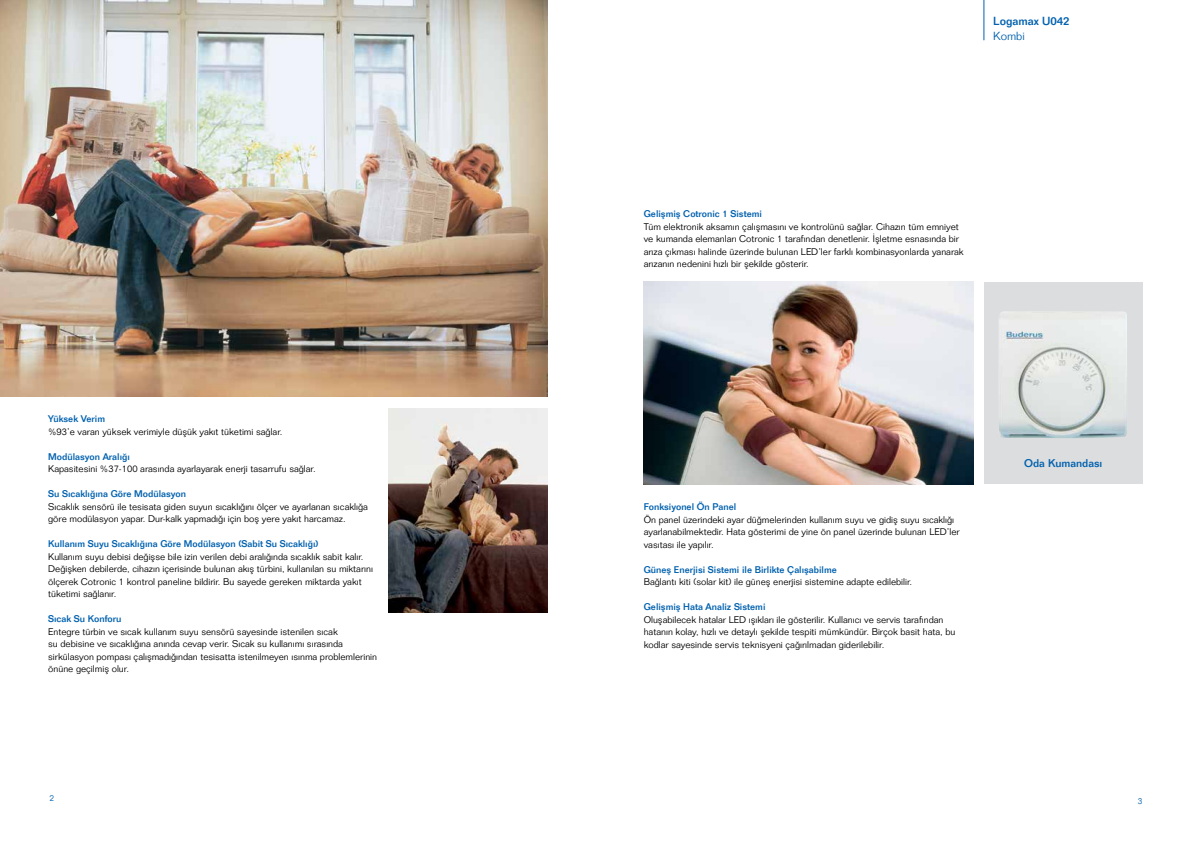
<style>
.page{position:relative;width:1191px;height:842px;background:#fff}
.page>*{position:absolute;margin:0;border:0;box-sizing:border-box;transform-origin:0 0}
.t1{font:500 11.5px "Folio Std";color:#0061af}
.t2{font:300 11.5px "Folio Std";color:#0061af}
.t3{font:500 11px "Folio Std";color:#0061af}
.t4{font:300 9.5px/12.5px "Folio Std";color:#000}
.t5{font:500 9.5px "Folio Std";color:#0061af}
.t6{font:300 8.5px "Folio Std";color:#0061af}
</style>
<div class="page">
<hr style="left:983px;top:0;width:1px;height:40px;background:#0061af">
<div style="left:984px;top:282px;width:158px;height:202px;background:#dcddde"></div>
<img style="left:0;top:0;width:547px;height:397px">
<img style="left:388px;top:408px;width:159px;height:204px">
<img style="left:643px;top:282px;width:330px;height:203px">
<img style="left:999px;top:311px;width:128px;height:127px">
<p class="t5" style="left:48px;top:413px;width:58px">Yüksek Verim</p>
<p class="t4" style="left:48px;top:425px;width:236px">%93’e varan yüksek verimiyle düşük yakıt tüketimi sağlar.</p>
<p class="t5" style="left:48px;top:450px;width:83px">Modülasyon Aralığı</p>
<p class="t4" style="left:48px;top:462px;width:269px">Kapasitesini %37-100 arasında ayarlayarak enerji tasarrufu sağlar.</p>
<p class="t5" style="left:48px;top:488px;width:139px">Su Sıcaklığına Göre Modülasyon</p>
<p class="t4" style="left:48px;top:500px;width:321px">Sıcaklık sensörü ile tesisata giden suyun sıcaklığını ölçer ve ayarlanan sıcaklığa göre modülasyon yapar. Dur-kalk yapmadığı için boş yere yakıt harcamaz.</p>
<p class="t5" style="left:48px;top:538px;width:272px">Kullanım Suyu Sıcaklığına Göre Modülasyon (Sabit Su Sıcaklığı)</p>
<p class="t4" style="left:48px;top:550px;width:326px">Kullanım suyu debisi değişse bile izin verilen debi aralığında sıcaklık sabit kalır.<br>Değişken debilerde, cihazın içerisinde bulunan akış türbini, kullanılan su miktarını ölçerek Cotronic 1 kontrol paneline bildirir. Bu sayede gereken miktarda yakıt tüketimi sağlanır.</p>
<p class="t5" style="left:48px;top:613px;width:75px">Sıcak Su Konforu</p>
<p class="t4" style="left:48px;top:625px;width:330px">Entegre türbin ve sıcak kullanım suyu sensörü sayesinde istenilen sıcak<br>su debisine ve sıcaklığına anında cevap verir. Sıcak su kullanımı sırasında sirkülasyon pompası çalışmadığından tesisatta istenilmeyen ısınma problemlerinin önüne geçilmiş olur.</p>
<p class="t6" style="left:50px;top:793px;width:6px">2</p>
<p class="t1" style="left:993px;top:14px;width:78px">Logamax U042</p>
<p class="t2" style="left:993px;top:29px;width:33px">Kombi</p>
<p class="t5" style="left:643px;top:208px;width:120px">Gelişmiş Cotronic 1 Sistemi</p>
<p class="t4" style="left:643px;top:220px;width:321px">Tüm elektronik aksamın çalışmasını ve kontrolünü sağlar. Cihazın tüm emniyet ve kumanda elemanları Cotronic 1 tarafından denetlenir. İşletme esnasında bir arıza çıkması halinde üzerinde bulunan LED’ler farklı kombinasyonlarda yanarak arızanın nedenini hızlı bir şekilde gösterir.</p>
<p class="t5" style="left:643px;top:501px;width:94px">Fonksiyonel Ön Panel</p>
<p class="t4" style="left:643px;top:513px;width:317px">Ön panel üzerindeki ayar düğmelerinden kullanım suyu ve gidiş suyu sıcaklığı ayarlanabilmektedir. Hata gösterimi de yine ön panel üzerinde bulunan LED’ler vasıtası ile yapılır.</p>
<p class="t5" style="left:643px;top:564px;width:195px">Güneş Enerjisi Sistemi ile Birlikte Çalışabilme</p>
<p class="t4" style="left:643px;top:576px;width:270px">Bağlantı kiti (solar kit) ile güneş enerjisi sistemine adapte edilebilir.</p>
<p class="t5" style="left:643px;top:601px;width:123px">Gelişmiş Hata Analiz Sistemi</p>
<p class="t4" style="left:643px;top:613px;width:313px">Oluşabilecek hatalar LED ışıkları ile gösterilir. Kullanıcı ve servis tarafından hatanın kolay, hızlı ve detaylı şekilde tespiti mümkündür. Birçok basit hata, bu kodlar sayesinde servis teknisyeni çağırılmadan giderilebilir.</p>
<p class="t3" style="left:1024px;top:457px;width:80px">Oda Kumandası</p>
<p class="t6" style="left:1137px;top:795px;width:6px">3</p>
</div>
